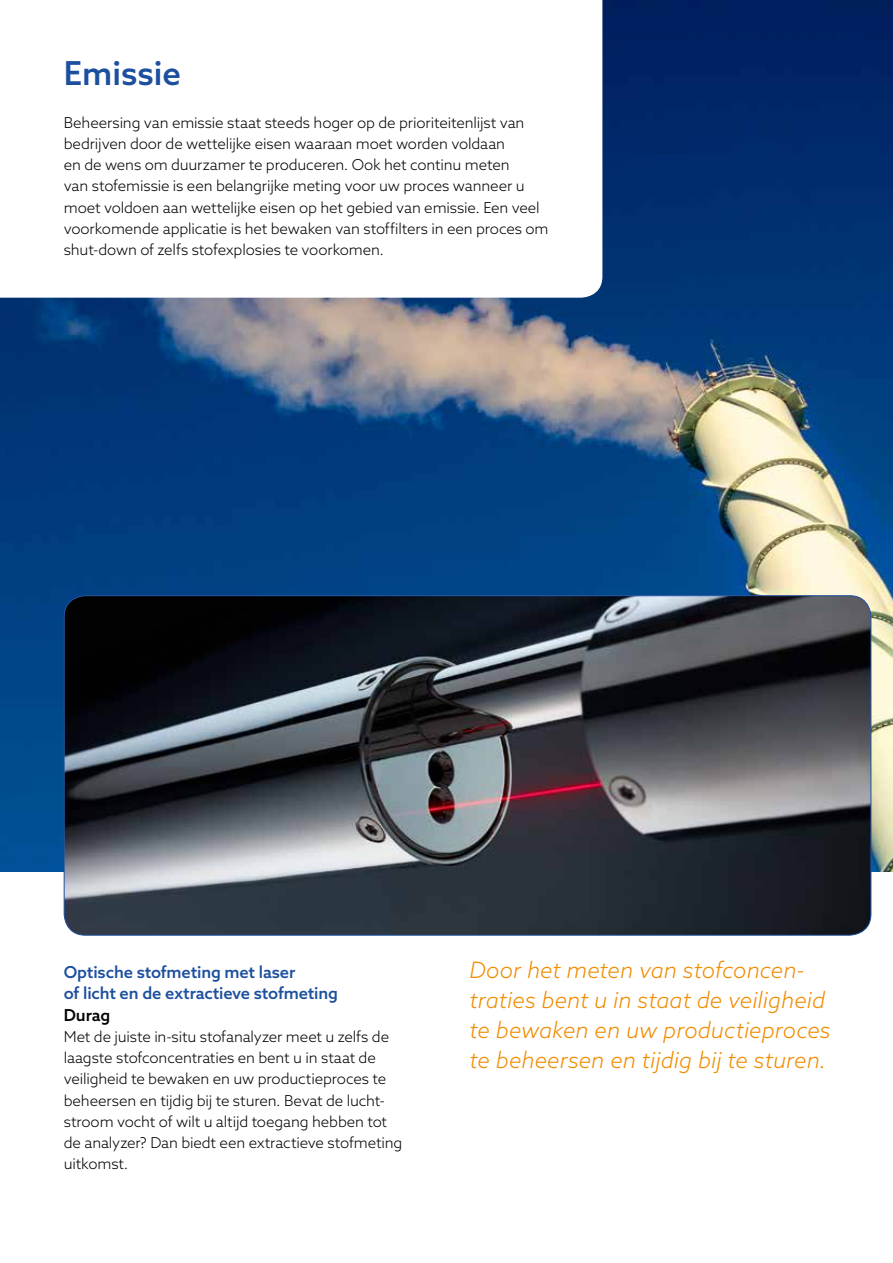
<style>
.page{position:relative;width:893px;height:1263px;background:#fff}
.page>*{position:absolute;margin:0;border:0;box-sizing:border-box;transform-origin:0 0}
.t1{font:500 33px "Azo Sans";color:#1c4f9e}
.t2{font:italic 300 22.5px/30px "Azo Sans";color:#f28c00}
.t3{font:500 16.5px/21.3px "Azo Sans";letter-spacing:-.01em;color:#1c4f9e}
.t4{font:500 16.5px "Azo Sans";letter-spacing:-.01em;color:#000}
.t5{font:300 15px/21.3px "Azo Sans";letter-spacing:-.01em;color:#000}
</style>
<div class="page">
<img style="left:0;top:0;width:893px;height:872px">
<img style="left:0;top:0;width:1px;height:680px">
<svg style="left:0;top:0;width:602px;height:298px"></svg>
<img style="left:64px;top:596px;width:807px;height:339px">
<h1 class="t1" style="left:64px;top:52px;width:119px">Emissie</h1>
<p class="t5" style="left:64px;top:111px;width:486px">Beheersing van emissie staat steeds hoger op de prioriteitenlijst van bedrijven door de wettelijke eisen waaraan moet worden voldaan<br>en de wens om duurzamer te produceren. Ook het continu meten<br>van stofemissie is een belangrijke meting voor uw proces wanneer u moet voldoen aan wettelijke eisen op het gebied van emissie. Een veel voorkomende applicatie is het bewaken van stoffilters in een proces om shut-down of zelfs stofexplosies te voorkomen.</p>
<p class="t3" style="left:64px;top:961px;width:276px">Optische stofmeting met laser<br>of licht en de extractieve stofmeting</p>
<p class="t4" style="left:64px;top:1004px;width:48px">Durag</p>
<p class="t5" style="left:64px;top:1026px;width:340px">Met de juiste in-situ stofanalyzer meet u zelfs de laagste stofconcentraties en bent u in staat de veiligheid te bewaken en uw productieproces te beheersen en tijdig bij te sturen. Bevat de lucht&shy;stroom vocht of wilt u altijd toegang hebben tot de analyzer? Dan biedt een extractieve stofmeting uitkomst.</p>
<h2 class="t2" style="left:469px;top:955px;width:363px">Door het meten van stofconcen&shy;traties bent u in staat de veiligheid te bewaken en uw productieproces te beheersen en tijdig bij te sturen.</h2>
</div>
